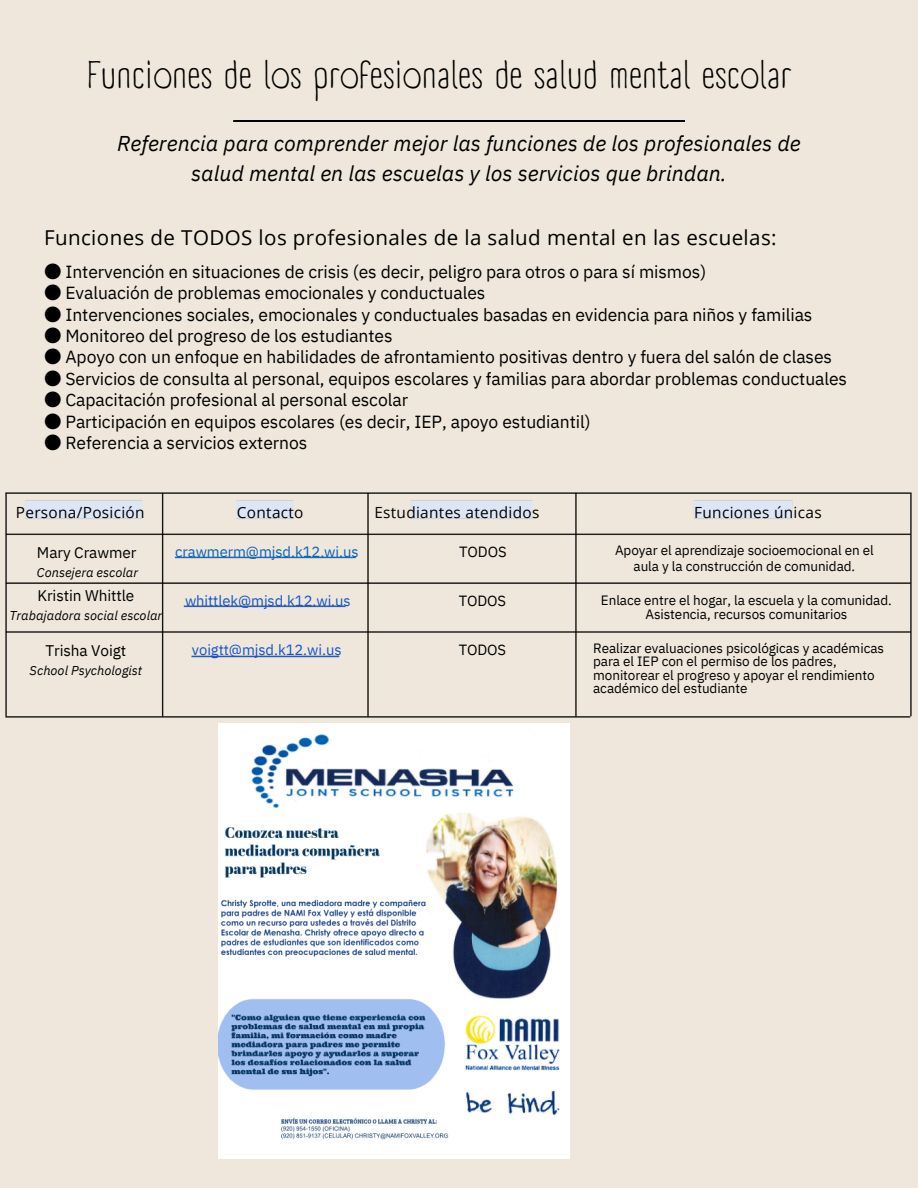
<style>
.page{position:relative;width:918px;height:1188px;background:#efe7db}
.page>*{position:absolute;margin:0;border:0;box-sizing:border-box;transform-origin:0 0}
.t1{font:37.5px "A Day Without Sun Text";letter-spacing:.02em;color:#000}
.t2{font:italic 21.45px/29.2px "IBM Plex Sans";color:#000;text-align:center}
.t3{font:20.55px "Open Sans";letter-spacing:.02em;color:#000}
.t4{font:17.55px "IBM Plex Sans";letter-spacing:-.005em;color:#000}
.t5{font:15.45px "Open Sans";letter-spacing:.02em;color:#000}
.t6{font:15.45px "IBM Plex Sans";letter-spacing:-.005em;color:#000}
.t7{font:14.7px "IBM Plex Sans";letter-spacing:-.005em;color:#15c}
.t8{font:14.7px "IBM Plex Sans";letter-spacing:-.005em;color:#0563c1}
.t9{font:14.7px "IBM Plex Sans";letter-spacing:-.005em;color:#000}
.t10{font:13.5px/13.5px "IBM Plex Sans";letter-spacing:-.005em;color:#000;text-align:center}
.t11{font:italic 12.75px "IBM Plex Sans";color:#000}
.s1{font-family:"Noto Sans CJ Ksc"}
</style>
<div class="page">
<svg style="left:234px;top:121px;width:450px;height:1px"></svg>
<img style="left:5px;top:492px;width:907px;height:232px">
<img style="left:218px;top:723px;width:351px;height:436px">
<h2 class="t1" style="left:87px;top:53px;width:706px">Funciones de los profesionales de salud mental escolar</h2>
<p class="t2" style="left:117px;top:129px;width:685px">Referencia para comprender mejor las funciones de los profesionales de salud mental en las escuelas y los servicios que brindan.</p>
<h5 class="t3" style="left:44px;top:223px;width:734px">Funciones de TODOS los profesionales de la salud mental en las escuelas:</h5>
<p class="t4" style="left:44px;top:260px;width:664px"><span class="s1">●</span> Intervención en situaciones de crisis (es decir, peligro para otros o para sí mismos)</p>
<p class="t4" style="left:44px;top:281px;width:443px"><span class="s1">●</span> Evaluación de problemas emocionales y conductuales</p>
<p class="t4" style="left:44px;top:303px;width:770px"><span class="s1">●</span> Intervenciones sociales, emocionales y conductuales basadas en evidencia para niños y familias</p>
<p class="t4" style="left:44px;top:324px;width:350px"><span class="s1">●</span> Monitoreo del progreso de los estudiantes</p>
<p class="t4" style="left:44px;top:345px;width:790px"><span class="s1">●</span> Apoyo con un enfoque en habilidades de afrontamiento positivas dentro y fuera del salón de clases</p>
<p class="t4" style="left:44px;top:367px;width:805px"><span class="s1">●</span> Servicios de consulta al personal, equipos escolares y familias para abordar problemas conductuales</p>
<p class="t4" style="left:44px;top:388px;width:366px"><span class="s1">●</span> Capacitación profesional al personal escolar</p>
<p class="t4" style="left:44px;top:410px;width:548px"><span class="s1">●</span> Participación en equipos escolares (es decir, IEP, apoyo estudiantil)</p>
<p class="t4" style="left:44px;top:431px;width:265px"><span class="s1">●</span> Referencia a servicios externos</p>
<h5 class="t5" style="left:16px;top:502px;width:130px">Persona/Posición</h5>
<h5 class="t5" style="left:237px;top:502px;width:68px">Contacto</h5>
<h5 class="t5" style="left:374px;top:502px;width:167px">Estudiantes atendidos</h5>
<p class="t5" style="left:694px;top:502px;width:129px">Funciones únicas</p>
<h5 class="t6" style="left:37px;top:542px;width:101px">Mary Crawmer</h5>
<h4 class="t11" style="left:37px;top:564px;width:103px">Consejera escolar</h4>
<p class="t8" style="left:175px;top:542px;width:185px">crawmerm@mjsd.k12.wi.us</p>
<p class="t6" style="left:37px;top:585px;width:99px">Kristin Whittle</p>
<p class="t11" style="left:9px;top:607px;width:154px">Trabajadora social escolar</p>
<h4 class="t7" style="left:185px;top:591px;width:167px">whittlek@mjsd.k12.wi.us</h4>
<p class="t6" style="left:45px;top:640px;width:82px">Trisha Voigt</p>
<h5 class="t11" style="left:30px;top:662px;width:114px">School Psychologist</h5>
<p class="t7" style="left:192px;top:640px;width:151px">voigtt@mjsd.k12.wi.us</p>
<h5 class="t9" style="left:459px;top:542px;width:49px">TODOS</h5>
<h4 class="t10" style="left:615px;top:542px;width:260px;line-height:15.8px">Apoyar el aprendizaje socioemocional en el aula y la construcción de comunidad.</h4>
<p class="t10" style="left:601px;top:592px;width:292px;line-height:14.7px">Enlace entre el hogar, la escuela y la comunidad.<br>Asistencia, recursos comunitarios</p>
<p class="t10" style="left:593px;top:641px;width:292px;text-align:left">Realizar evaluaciones psicológicas y académicas para el IEP con el permiso de los padres, monitorear el progreso y apoyar el rendimiento académico del estudiante</p>
<p class="t9" style="left:459px;top:591px;width:49px">TODOS</p>
<p class="t9" style="left:459px;top:640px;width:49px">TODOS</p>
</div>
